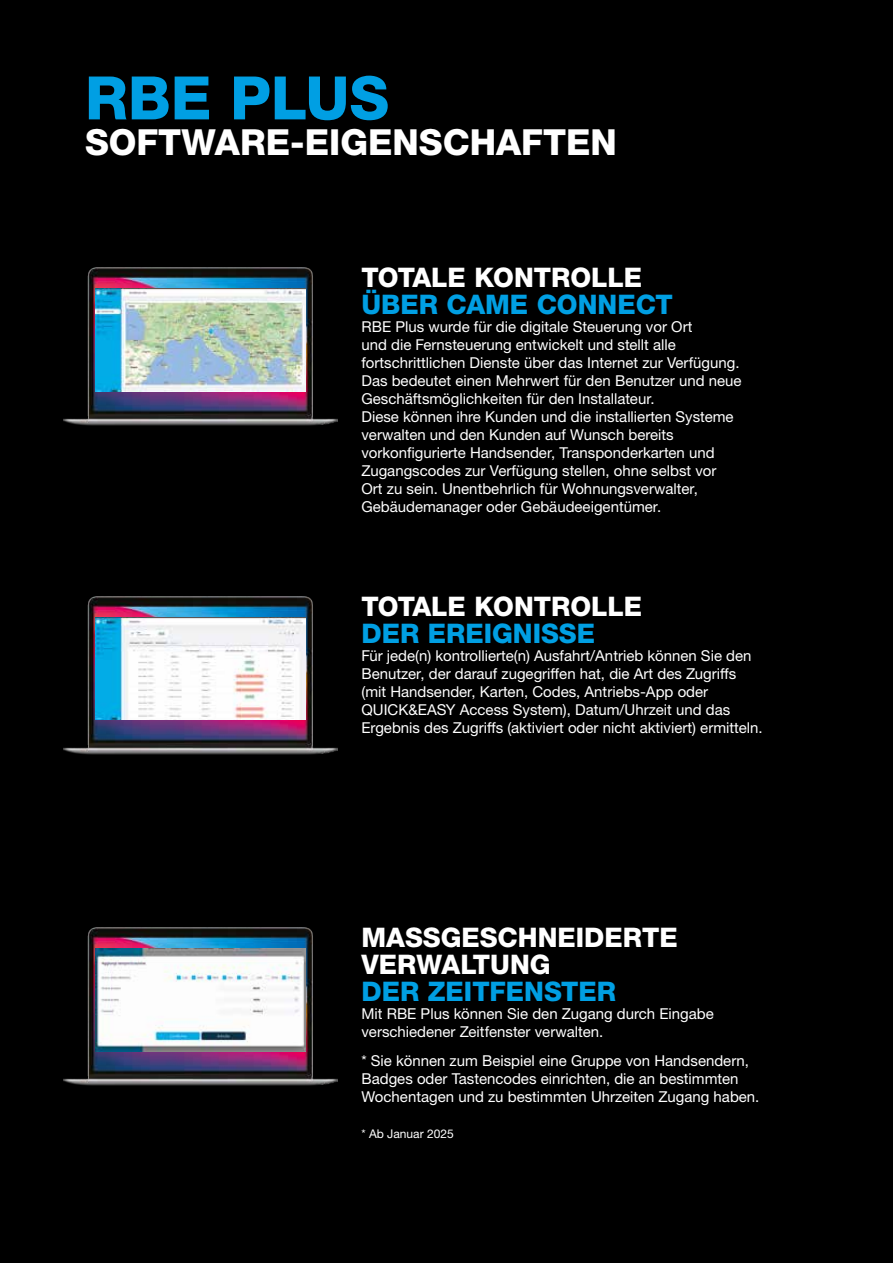
<style>
.page{position:relative;width:893px;height:1263px;background:#000}
.page>*{position:absolute;margin:0;border:0;box-sizing:border-box;transform-origin:0 0}
.t1{font:800 60px "Helvetica Neue LTW1 G";color:#009fe3}
.t2{font:800 36px "Helvetica Neue LTW1 G";color:#fff}
.t3{font:800 27px/27px "Helvetica Neue LTW1 G";color:#fff}
.t4{font:800 27px "Helvetica Neue LTW1 G";color:#009fe3}
.t5{font:15px/18px "Helvetica Neue LTW1 G";color:#fff}
.t6{font:12px "Helvetica Neue LTW1 G";color:#fff}
</style>
<div class="page">
<img style="left:64px;top:268px;width:273px;height:158px">
<img style="left:95px;top:289px;width:211px;height:102px">
<img style="left:64px;top:596px;width:273px;height:159px">
<img style="left:95px;top:617px;width:210px;height:103px">
<img style="left:64px;top:928px;width:273px;height:158px">
<img style="left:95px;top:948px;width:211px;height:103px">
<h1 class="t1" style="left:85px;top:62px;width:306px">RBE PLUS</h1>
<h2 class="t2" style="left:85px;top:121px;width:533px">SOFTWARE-EIGENSCHAFTEN</h2>
<h3 class="t3" style="left:361px;top:264px;width:282px">TOTALE KONTROLLE</h3>
<h3 class="t4" style="left:361px;top:289px;width:313px">ÜBER CAME CONNECT</h3>
<p class="t5" style="left:361px;top:318px;width:382px">RBE Plus wurde für die digitale Steuerung vor Ort<br>und die Fernsteuerung entwickelt und stellt alle fortschrittlichen Dienste über das Internet zur Verfügung.<br>Das bedeutet einen Mehrwert für den Benutzer und neue Geschäftsmöglichkeiten für den Installateur.<br>Diese können ihre Kunden und die installierten Systeme verwalten und den Kunden auf Wunsch bereits vorkonfigurierte Handsender, Transponderkarten und Zugangscodes zur Verfügung stellen, ohne selbst vor<br>Ort zu sein. Unentbehrlich für Wohnungsverwalter, Gebäudemanager oder Gebäudeeigentümer.</p>
<h3 class="t3" style="left:361px;top:593px;width:282px">TOTALE KONTROLLE</h3>
<h3 class="t4" style="left:361px;top:617px;width:235px">DER EREIGNISSE</h3>
<p class="t5" style="left:361px;top:646px;width:403px">Für jede(n) kontrollierte(n) Ausfahrt/Antrieb können Sie den Benutzer, der darauf zugegriffen hat, die Art des Zugriffs (mit Handsender, Karten, Codes, Antriebs-App oder QUICK&amp;EASY Access System), Datum/Uhrzeit und das Ergebnis des Zugriffs (aktiviert oder nicht aktiviert) ermitteln.</p>
<h3 class="t3" style="left:361px;top:924px;width:318px">MASSGESCHNEIDERTE<br>VERWALTUNG</h3>
<h3 class="t4" style="left:361px;top:975px;width:256px">DER ZEITFENSTER</h3>
<p class="t5" style="left:361px;top:1004px;width:354px">Mit RBE Plus können Sie den Zugang durch Eingabe verschiedener Zeitfenster verwalten.</p>
<p class="t5" style="left:361px;top:1051px;width:400px">* Sie können zum Beispiel eine Gruppe von Handsendern,<br>Badges oder Tastencodes einrichten, die an bestimmten<br>Wochentagen und zu bestimmten Uhrzeiten Zugang haben.</p>
<p class="t6" style="left:361px;top:1126px;width:94px">* Ab Januar 2025</p>
</div>
